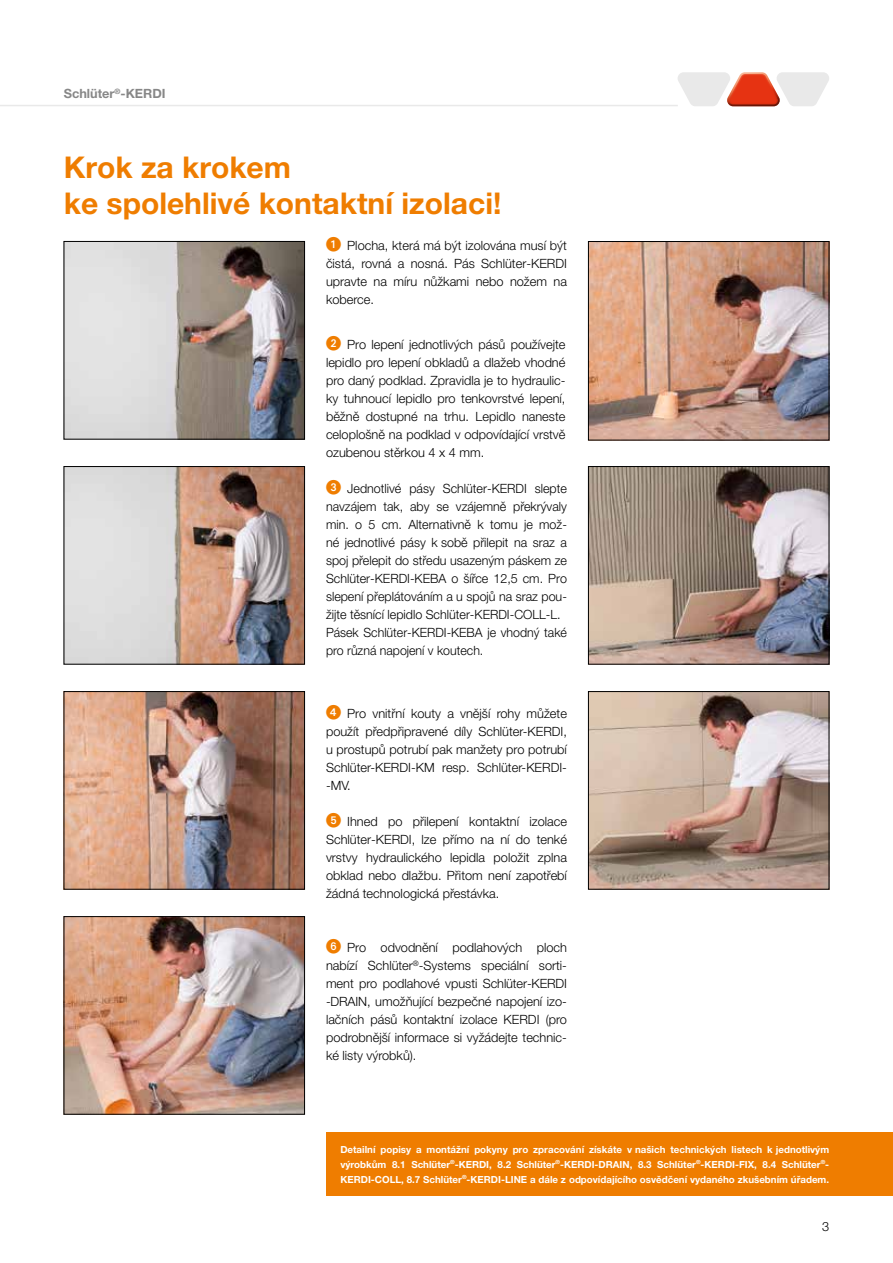
<style>
.page{position:relative;width:893px;height:1263px;background:#fff}
.page>*{position:absolute;margin:0;border:0;box-sizing:border-box;transform-origin:0 0}
.headline_20pt_orange{font:700 30px "Helvetica Neue LT Pro";color:#ef7d00}
.body_copy{font:300 12.75px/18px "Helvetica Neue LT Pro";color:#000;text-align:justify}
.head_competence_fiel{font:700 12.75px "Helvetica Neue LT Pro";color:#878787}
.t1{font:700 9.75px/15px "Helvetica Neue LT Pro";color:#fff;text-align:justify}
</style>
<div class="page">
<div style="left:326px;top:1132px;width:567px;height:64px;background:#ef7d00"></div>
<img style="left:66px;top:243px;width:237px;height:194px">
<div style="left:64px;top:241px;width:241px;height:198px;border:1px solid #000"></div>
<img style="left:66px;top:468px;width:237px;height:194px">
<div style="left:64px;top:466px;width:241px;height:198px;border:1px solid #000"></div>
<img style="left:66px;top:693px;width:237px;height:194px">
<div style="left:64px;top:691px;width:241px;height:198px;border:1px solid #000"></div>
<img style="left:66px;top:918px;width:237px;height:194px">
<div style="left:64px;top:916px;width:241px;height:198px;border:1px solid #000"></div>
<img style="left:590px;top:243px;width:237px;height:195px">
<div style="left:588px;top:241px;width:241px;height:199px;border:1px solid #000"></div>
<img style="left:590px;top:468px;width:237px;height:194px">
<div style="left:588px;top:466px;width:241px;height:198px;border:1px solid #000"></div>
<img style="left:590px;top:693px;width:237px;height:194px">
<div style="left:588px;top:691px;width:241px;height:198px;border:1px solid #000"></div>
<hr style="left:0;top:105px;width:678px;height:1px;background:#e9e9e9">
<svg style="left:678px;top:72px;width:151px;height:34px"></svg>
<p class="head_competence_fiel" style="left:64px;top:85px;width:103px">Schlüter<sup>®</sup>-KERDI</p>
<p class="headline_20pt_orange" style="left:64px;top:149px;width:229px">Krok za krokem</p>
<p class="headline_20pt_orange" style="left:64px;top:185px;width:439px">ke spolehlivé kontaktní izolaci!</p>
<p class="body_copy" style="left:326px;top:236px;width:242px"><sup>1</sup> Plocha, která má být izolována musí být čistá, rovná a nosná. Pás Schlüter-KERDI upravte na míru nůžkami nebo nožem na koberce.</p>
<p class="body_copy" style="left:326px;top:335px;width:241px"><sup>2</sup> Pro lepení jednotlivých pásů používejte lepidlo pro lepení obkladů a dlažeb vhodné pro daný podklad. Zpravidla je to hydraulic&shy;ky tuhnoucí lepidlo pro tenkovrstvé lepení, běžně dostupné na trhu. Lepidlo naneste celoplošně na podklad v odpovídající vrstvě ozubenou stěrkou 4 x 4 mm.</p>
<p class="body_copy" style="left:326px;top:479px;width:242px"><sup>3</sup> Jednotlivé pásy Schlüter-KERDI slepte navzájem tak, aby se vzájemně překrývaly min. o 5 cm. Alternativně k tomu je mož&shy;né jednotlivé pásy k sobě přilepit na sraz a spoj přelepit do středu usazeným páskem ze Schlüter-KERDI-KEBA o šířce 12,5 cm. Pro slepení přeplátováním a u spojů na sraz pou&shy;žijte těsnící lepidlo Schlüter-KERDI-COLL-L.</p>
<p class="body_copy" style="left:326px;top:623px;width:242px">Pásek Schlüter-KERDI-KEBA je vhodný také pro různá napojení v koutech.</p>
<p class="body_copy" style="left:326px;top:704px;width:242px"><sup>4</sup> Pro vnitřní kouty a vnější rohy můžete použít předpřipravené díly Schlüter-KERDI, u prostupů potrubí pak manžety pro potrubí Schlüter-KERDI-KM resp. Schlüter-KERDI--MV.</p>
<p class="body_copy" style="left:326px;top:812px;width:242px"><sup>5</sup> Ihned po přilepení kontaktní izolace Schlüter-KERDI, lze přímo na ní do tenké vrstvy hydraulického lepidla položit zplna obklad nebo dlažbu. Přitom není zapotřebí žádná technologická přestávka.</p>
<p class="body_copy" style="left:326px;top:938px;width:242px"><sup>6</sup> Pro odvodnění podlahových ploch nabízí Schlüter<sup>®</sup>-Systems speciální sorti&shy;ment pro podlahové vpusti Schlüter-KERDI -DRAIN, umožňující bezpečné napojení izo&shy;lačních pásů kontaktní izolace KERDI (pro podrobnější informace si vyžádejte technic&shy;ké listy výrobků).</p>
<p class="t1" style="left:340px;top:1141px;width:490px">Detailní popisy a montážní pokyny pro zpracování získáte v našich technických listech k jednotlivým výrobkům 8.1 Schlüter<sup>®</sup>-KERDI, 8.2 Schlüter<sup>®</sup>-KERDI-DRAIN, 8.3 Schlüter<sup>®</sup>-KERDI-FIX, 8.4 Schlüter<sup>®</sup>- KERDI-COLL, 8.7 Schlüter<sup>®</sup>-KERDI-LINE a dále z odpovídajícího osvědčení vydaného zkušebním úřadem.</p>
<p class="body_copy" style="left:822px;top:1217px;width:9px">3</p>
</div>
